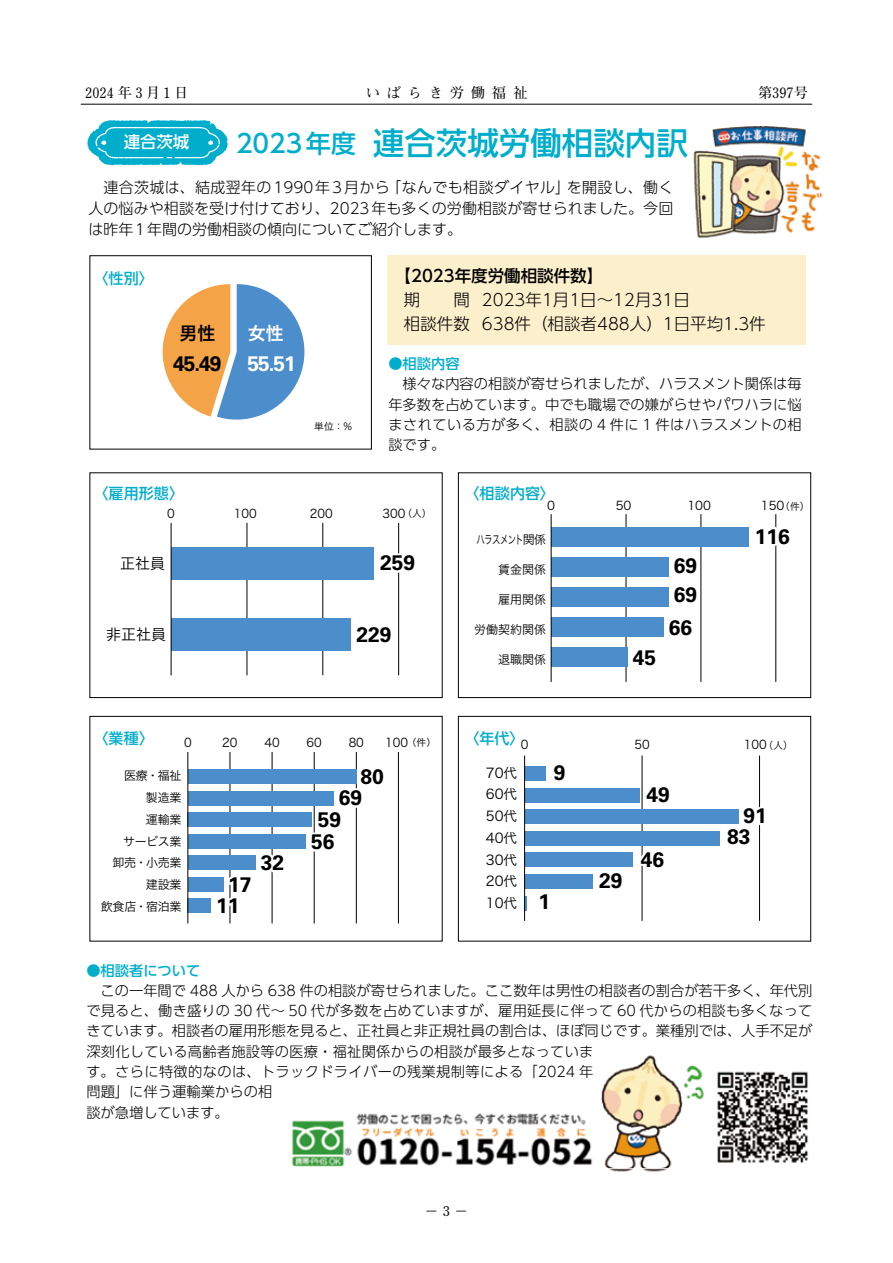
<style>
.page{position:relative;width:893px;height:1263px;background:#fff}
.page>*{position:absolute;margin:0;border:0;box-sizing:border-box;transform-origin:0 0}
.t1{font:500 31.5px "UD Shin Go Pro";color:#00aecc}
.t2{font:700 21px/28.7px "Univers LT Std";color:#000}
.t3{font:18px "Hira Kaku Pro W6";color:#000}
.t4{font:18px "Hira Kaku Pro W6";color:#fff}
.t5{font:300 16.5px/24px "UD Shin Go Pro";color:#000}
.t6{font:500 16.5px "UD Shin Go Pro";color:#000}
.t7{font:500 16.5px "UD Shin Go Pro";color:#fff}
.t8{font:300 15px/21px "UD Shin Go Pro";color:#000;text-align:justify}
.t9{font:500 15px "UD Shin Go Pro";letter-spacing:.015em;color:#00aecc}
.t10{font:15px "Hira Kaku Pro W3";color:#000}
.t11{font:300 14.25px/20.2px "UD Shin Go Pro";letter-spacing:.005em;color:#000}
.t12{font:700 14.25px "Futo Min A101 Pro";letter-spacing:.01em;color:#000}
.t13{font:500 14.25px "UD Shin Go Pro";color:#00aecc}
.t14{font:700 14.25px "Futo Min A101 Pro";letter-spacing:.235em;color:#000}
.t15{font:13.5px/21.8px "Hira Kaku Pro W3";color:#000;text-align:justify}
.t16{font:700 13.5px "Futo Min A101 Pro";color:#000}
.t17{font:12px "Hira Kaku Pro W3";color:#000}
.t18{font:12px/21.8px "Hira Kaku Pro W3";letter-spacing:-.02em;color:#000;text-align:right}
.t19{font:12px "Hira Kaku Pro W3";letter-spacing:-.065em;color:#000;scale:.7 1}
.t20{font:9.75px "Hira Kaku Pro W3";color:#000}
.s1{font-size:25.2px}
.s2{color:#fff}
</style>
<div class="page">
<hr style="left:81px;top:104px;width:731px;height:1px;background:#000">
<hr style="left:247px;top:523px;width:1px;height:152px;background:#000">
<hr style="left:323px;top:523px;width:1px;height:152px;background:#000">
<hr style="left:398px;top:523px;width:1px;height:152px;background:#000">
<div style="left:171px;top:619px;width:179px;height:32px;background:#4c8dcb"></div>
<div style="left:171px;top:547px;width:203px;height:32px;background:#4c8dcb"></div>
<hr style="left:642px;top:755px;width:1px;height:166px;background:#000">
<hr style="left:759px;top:755px;width:1px;height:166px;background:#000">
<svg style="left:525px;top:895px;width:2px;height:15px"></svg>
<div style="left:525px;top:874px;width:68px;height:15px;background:#4c8dcb"></div>
<div style="left:525px;top:852px;width:108px;height:15px;background:#4c8dcb"></div>
<div style="left:525px;top:831px;width:195px;height:15px;background:#4c8dcb"></div>
<div style="left:525px;top:809px;width:213px;height:15px;background:#4c8dcb"></div>
<div style="left:525px;top:787px;width:115px;height:15px;background:#4c8dcb"></div>
<div style="left:525px;top:766px;width:21px;height:15px;background:#4c8dcb"></div>
<hr style="left:230px;top:752px;width:1px;height:171px;background:#000">
<hr style="left:272px;top:752px;width:1px;height:171px;background:#000">
<hr style="left:314px;top:752px;width:1px;height:171px;background:#000">
<hr style="left:356px;top:752px;width:1px;height:171px;background:#000">
<hr style="left:398px;top:752px;width:1px;height:171px;background:#000">
<div style="left:188px;top:898px;width:23px;height:15px;background:#4c8dcb"></div>
<div style="left:188px;top:877px;width:36px;height:14px;background:#4c8dcb"></div>
<div style="left:188px;top:855px;width:67px;height:15px;background:#4c8dcb"></div>
<div style="left:188px;top:834px;width:118px;height:14px;background:#4c8dcb"></div>
<div style="left:188px;top:812px;width:124px;height:15px;background:#4c8dcb"></div>
<div style="left:188px;top:791px;width:145px;height:14px;background:#4c8dcb"></div>
<div style="left:188px;top:769px;width:168px;height:15px;background:#4c8dcb"></div>
<svg style="left:162px;top:284px;width:142px;height:136px"></svg>
<svg style="left:398px;top:551px;width:2px;height:25px"></svg>
<svg style="left:350px;top:623px;width:1px;height:24px"></svg>
<svg style="left:700px;top:554px;width:1px;height:53px"></svg>
<svg style="left:641px;top:782px;width:2px;height:24px"></svg>
<svg style="left:738px;top:803px;width:23px;height:48px"></svg>
<svg style="left:641px;top:847px;width:2px;height:24px"></svg>
<svg style="left:307px;top:764px;width:50px;height:92px"></svg>
<svg style="left:212px;top:851px;width:61px;height:66px"></svg>
<hr style="left:171px;top:523px;width:1px;height:152px;background:#000">
<hr style="left:524px;top:755px;width:1px;height:166px;background:#000">
<hr style="left:188px;top:752px;width:1px;height:171px;background:#000">
<hr style="left:626px;top:514px;width:1px;height:168px;background:#000">
<hr style="left:701px;top:514px;width:1px;height:168px;background:#000">
<hr style="left:775px;top:514px;width:1px;height:168px;background:#000">
<div style="left:551px;top:648px;width:77px;height:19px;background:#4c8dcb"></div>
<div style="left:551px;top:618px;width:112px;height:19px;background:#4c8dcb"></div>
<div style="left:551px;top:588px;width:118px;height:19px;background:#4c8dcb"></div>
<div style="left:551px;top:558px;width:118px;height:19px;background:#4c8dcb"></div>
<div style="left:551px;top:528px;width:198px;height:19px;background:#4c8dcb"></div>
<div style="left:90px;top:472px;width:352px;height:226px;border:1px solid #000"></div>
<div style="left:90px;top:255px;width:282px;height:194px;border:1px solid #000"></div>
<div style="left:458px;top:472px;width:353px;height:226px;border:1px solid #000"></div>
<div style="left:90px;top:716px;width:352px;height:225px;border:1px solid #000"></div>
<div style="left:458px;top:716px;width:353px;height:225px;border:1px solid #000"></div>
<hr style="left:551px;top:514px;width:1px;height:168px;background:#000">
<svg style="left:775px;top:523px;width:2px;height:25px"></svg>
<svg style="left:87px;top:120px;width:141px;height:45px;background:#2ebcd5"></svg>
<div style="left:387px;top:255px;width:419px;height:89px;background:#fcf0cc"></div>
<img style="left:693px;top:126px;width:130px;height:112px">
<svg style="left:291px;top:1055px;width:517px;height:114px"></svg>
<p class="t14" style="left:85px;top:81px;width:105px">２０24年３月１日</p>
<p class="t12" style="left:366px;top:81px;width:163px">い ば ら き 労 働 福 祉</p>
<p class="t12" style="left:758px;top:81px;width:51px">第３97号</p>
<p class="t7" style="left:124px;top:129px;width:67px">連合茨城</p>
<h1 class="t1" style="left:236px;top:118px;width:453px"><span class="s1">2023年度</span> 連合茨城労働相談内訳</h1>
<p class="t8" style="left:88px;top:176px;width:587px;text-indent:15px">連合茨城は、結成翌年の1990年3月から「なんでも相談ダイヤル」を開設し、働く人の悩みや相談を受け付けており、2023年も多くの労働相談が寄せられました。今回は昨年1年間の労働相談の傾向についてご紹介します。</p>
<p class="t9" style="left:93px;top:266px;width:62px">〈性別〉</p>
<p class="t3" style="left:180px;top:317px;width:38px">男性</p>
<p class="t4" style="left:248px;top:317px;width:37px">女性</p>
<h2 class="t2" style="left:173px;top:350px;width:124px">45.49 <span class="s2">55.51</span></h2>
<p class="t20" style="left:314px;top:418px;width:39px">単位：%</p>
<p class="t6" style="left:395px;top:262px;width:210px">【2023年度労働相談件数】</p>
<p class="t5" style="left:404px;top:287px;width:363px">期　　間 2023年1月1日〜12月31日<br>相談件数 638件（相談者488人）1日平均1.3件</p>
<p class="t13" style="left:388px;top:352px;width:73px">●相談内容</p>
<p class="t11" style="left:388px;top:373px;width:415px;text-align:justify;text-indent:14px">様々な内容の相談が寄せられましたが、ハラスメント関係は毎年多数を占めています。中でも職場での嫌がらせやパワハラに悩まされている方が多く、相談の 4 件に 1 件はハラスメントの相談です。</p>
<p class="t9" style="left:93px;top:481px;width:92px">〈雇用形態〉</p>
<p class="t9" style="left:464px;top:481px;width:92px">〈相談内容〉</p>
<p class="t17" style="left:547px;top:495px;width:9px">0</p>
<p class="t17" style="left:616px;top:495px;width:17px">50</p>
<p class="t17" style="left:687px;top:495px;width:25px">100</p>
<p class="t17" style="left:761px;top:495px;width:25px">150</p>
<p class="t20" style="left:780px;top:497px;width:31px">（件）</p>
<p class="t20" style="left:402px;top:504px;width:31px">（人）</p>
<p class="t17" style="left:167px;top:503px;width:9px">0</p>
<p class="t17" style="left:234px;top:503px;width:24px">100</p>
<p class="t17" style="left:310px;top:503px;width:24px">200</p>
<p class="t17" style="left:382px;top:503px;width:24px">300</p>
<p class="t10" style="left:120px;top:550px;width:46px">正社員</p>
<p class="t10" style="left:106px;top:620px;width:61px">非正社員</p>
<h2 class="t2" style="left:380px;top:549px;width:37px">259</h2>
<h2 class="t2" style="left:357px;top:621px;width:37px">229</h2>
<p class="t19" style="left:476px;top:529px;width:101px">ハラスメント関係</p>
<p class="t17" style="left:498px;top:559px;width:49px">賃金関係</p>
<p class="t17" style="left:498px;top:589px;width:49px">雇用関係</p>
<p class="t17" style="left:474px;top:619px;width:73px">労働契約関係</p>
<p class="t17" style="left:498px;top:649px;width:49px">退職関係</p>
<h2 class="t2" style="left:633px;top:643px;width:25px">45</h2>
<h2 class="t2" style="left:674px;top:552px;width:25px">69<br>69</h2>
<h2 class="t2" style="left:669px;top:613px;width:25px">66</h2>
<h2 class="t2" style="left:755px;top:522px;width:37px">116</h2>
<p class="t9" style="left:93px;top:726px;width:62px">〈業種〉</p>
<p class="t9" style="left:464px;top:726px;width:61px">〈年代〉</p>
<p class="t20" style="left:407px;top:734px;width:31px">（件）</p>
<p class="t17" style="left:184px;top:732px;width:9px">0</p>
<p class="t17" style="left:222px;top:732px;width:17px">20</p>
<p class="t17" style="left:264px;top:732px;width:17px">40</p>
<p class="t17" style="left:307px;top:732px;width:17px">60</p>
<p class="t17" style="left:349px;top:732px;width:17px">80</p>
<p class="t17" style="left:385px;top:732px;width:24px">100</p>
<p class="t17" style="left:521px;top:733px;width:9px">0</p>
<p class="t17" style="left:634px;top:733px;width:17px">50</p>
<p class="t17" style="left:744px;top:733px;width:24px">100</p>
<p class="t20" style="left:764px;top:737px;width:31px">（人）</p>
<p class="t18" style="left:101px;top:764px;width:82px">医療・福祉<br>製造業<br>運輸業<br>サービス業<br>卸売・小売業建設業<br>飲食店・宿泊業</p>
<p class="t15" style="left:486px;top:761px;width:33px">70代60代50代40代30代20代10代</p>
<h2 class="t2" style="left:361px;top:762px;width:25px">80</h2>
<h2 class="t2" style="left:339px;top:784px;width:25px">69</h2>
<h2 class="t2" style="left:318px;top:806px;width:25px">59</h2>
<h2 class="t2" style="left:311px;top:828px;width:25px">56</h2>
<h2 class="t2" style="left:261px;top:848px;width:25px">32</h2>
<h2 class="t2" style="left:216px;top:874px;width:37px;line-height:21px;text-align:center">17<br>11</h2>
<h2 class="t2" style="left:554px;top:758px;width:13px">9</h2>
<h2 class="t2" style="left:538px;top:887px;width:13px">1</h2>
<h2 class="t2" style="left:647px;top:780px;width:25px">49</h2>
<h2 class="t2" style="left:599px;top:866px;width:25px">29</h2>
<h2 class="t2" style="left:641px;top:845px;width:25px">46</h2>
<h2 class="t2" style="left:727px;top:805px;width:41px;line-height:21.1px;text-indent:17px">91<br>83</h2>
<p class="t13" style="left:86px;top:959px;width:115px">●相談者について</p>
<p class="t11" style="left:86px;top:980px;width:728px;text-indent:14px">この一年間で 488 人から 638 件の相談が寄せられました。ここ数年は男性の相談者の割合が若干多く、年代別で見ると、働き盛りの 30 代～ 50 代が多数を占めていますが、雇用延長に伴って 60 代からの相談も多くなってきています。相談者の雇用形態を見ると、正社員と非正規社員の割合は、ほぼ同じです。業種別では、人手不足が深刻化している高齢者施設等の医療・福祉関係からの相談が最多となっていま<br>す。さらに特徴的なのは、トラックドライバーの残業規制等による「2024 年<br>問題」に伴う運輸業からの相<br>談が急増しています。</p>
<p class="t16" style="left:425px;top:1200px;width:45px">− 3 −</p>
</div>
